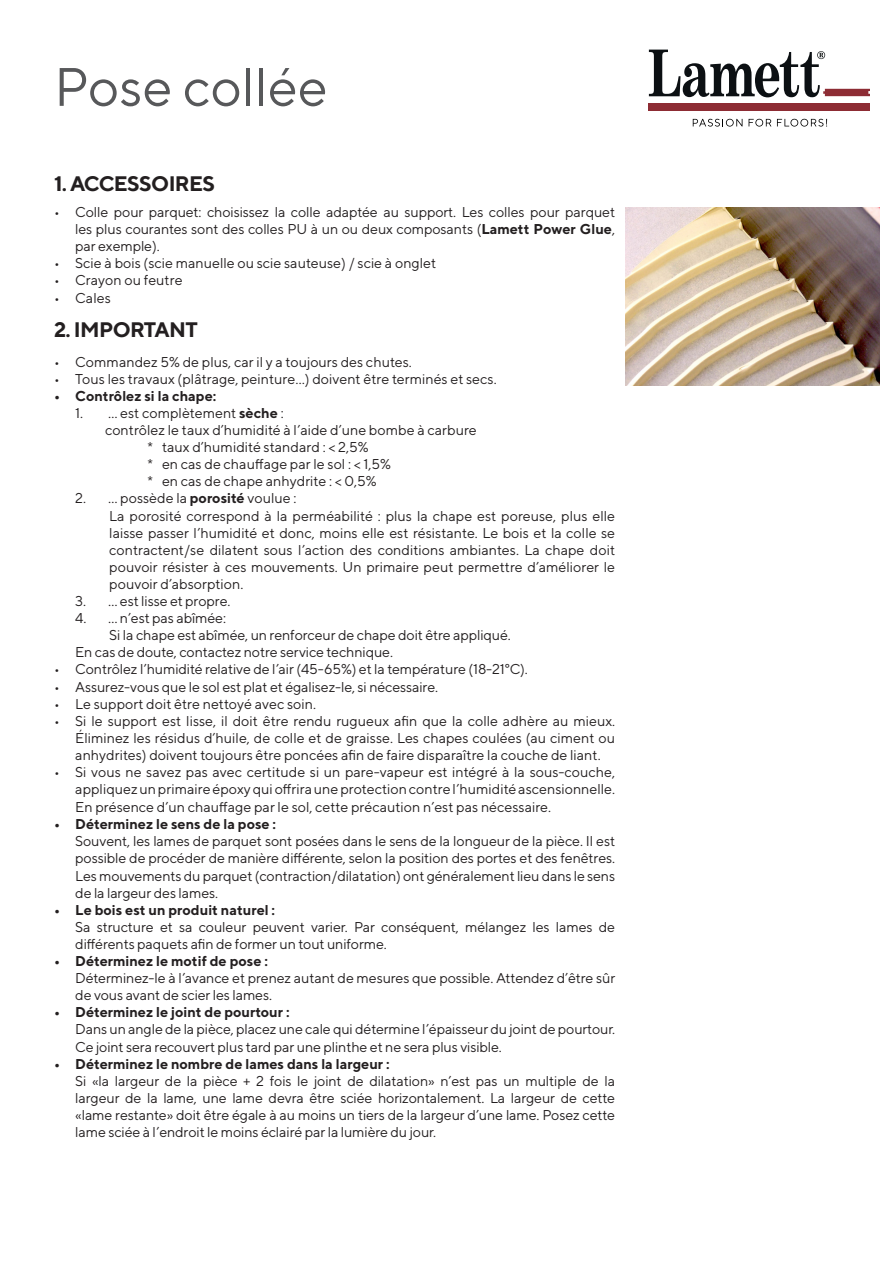
<style>
.page{position:relative;width:893px;height:1263px;background:#fff}
.page>*{position:absolute;margin:0;border:0;box-sizing:border-box;transform-origin:0 0}
.t1{font:54px "TT Norms";color:#57585a}
.Table_text{font:700 21px "TT Norms";letter-spacing:-.03em;color:#231f20}
.Table_text-2{font:14.25px/17.1px "TT Norms";letter-spacing:-.01em;color:#231f20}
.t2{font:700 14.25px "TT Norms";color:#231f20}
.s1{font-weight:700}
</style>
<div class="page">
<img style="left:626px;top:207px;width:253px;height:179px">
<div style="left:648px;top:104px;width:222px;height:7px;background:#8d2c34"></div>
<svg style="left:649px;top:50px;width:221px;height:47px"></svg>
<svg style="left:693px;top:119px;width:49px;height:8px"></svg>
<svg style="left:749px;top:119px;width:22px;height:8px"></svg>
<svg style="left:777px;top:119px;width:50px;height:8px"></svg>
<p class="t1" style="left:54px;top:54px;width:275px">Pose collée</p>
<p class="Table_text" style="left:54px;top:170px;width:163px">1. ACCESSOIRES</p>
<p class="Table_text-2" style="left:54px;top:203px;width:563px">• Colle pour parquet: choisissez la colle adaptée au support. Les colles pour parquet</p>
<p class="Table_text-2" style="left:75px;top:220px;width:541px">les plus courantes sont des colles PU à un ou deux composants (<span class="s1">Lamett Power Glue</span>, par exemple).</p>
<p class="Table_text-2" style="left:54px;top:254px;width:384px">• Scie à bois (scie manuelle ou scie sauteuse) / scie à onglet</p>
<p class="Table_text-2" style="left:54px;top:271px;width:130px">• Crayon ou feutre</p>
<p class="Table_text-2" style="left:54px;top:289px;width:58px">• Cales</p>
<p class="Table_text" style="left:54px;top:316px;width:145px">2. IMPORTANT</p>
<p class="Table_text-2" style="left:54px;top:353px;width:359px">• Commandez 5% de plus, car il y a toujours des chutes.</p>
<p class="Table_text-2" style="left:54px;top:370px;width:444px">• Tous les travaux (plâtrage, peinture…) doivent être terminés et secs.</p>
<p class="t2" style="left:54px;top:387px;width:164px">• Contrôlez si la chape:</p>
<p class="Table_text-2" style="left:75px;top:404px;width:210px">1. ... est complètement <span class="s1">sèche</span> :</p>
<p class="Table_text-2" style="left:105px;top:421px;width:373px">contrôlez le taux d’humidité à l’aide d’une bombe à carbure</p>
<p class="Table_text-2" style="left:148px;top:438px;width:223px">* taux d’humidité standard : &lt; 2,5%</p>
<p class="Table_text-2" style="left:148px;top:455px;width:245px">* en cas de chauffage par le sol : &lt; 1,5%</p>
<p class="Table_text-2" style="left:148px;top:472px;width:231px">* en cas de chape anhydrite : &lt; 0,5%</p>
<p class="Table_text-2" style="left:75px;top:490px;width:223px">2. ... possède la <span class="s1">porosité</span> voulue :</p>
<p class="Table_text-2" style="left:109px;top:507px;width:507px;text-align:justify">La porosité correspond à la perméabilité : plus la chape est poreuse, plus elle laisse passer l’humidité et donc, moins elle est résistante. Le bois et la colle se contractent/se dilatent sous l’action des conditions ambiantes. La chape doit pouvoir résister à ces mouvements. Un primaire peut permettre d’améliorer le pouvoir d’absorption.</p>
<p class="Table_text-2" style="left:75px;top:592px;width:157px">3. ... est lisse et propre.</p>
<p class="Table_text-2" style="left:75px;top:609px;width:152px">4. ... n’est pas abîmée:</p>
<p class="Table_text-2" style="left:109px;top:626px;width:403px">Si la chape est abîmée, un renforceur de chape doit être appliqué.</p>
<p class="Table_text-2" style="left:75px;top:643px;width:319px">En cas de doute, contactez notre service technique.</p>
<p class="Table_text-2" style="left:54px;top:661px;width:475px">• Contrôlez l’humidité relative de l’air (45-65%) et la température (18-21°C).</p>
<p class="Table_text-2" style="left:54px;top:678px;width:386px">• Assurez-vous que le sol est plat et égalisez-le, si nécessaire.</p>
<p class="Table_text-2" style="left:54px;top:695px;width:264px">• Le support doit être nettoyé avec soin.</p>
<p class="Table_text-2" style="left:75px;top:712px;width:541px;text-align:justify;text-indent:-21px">• Si le support est lisse, il doit être rendu rugueux afin que la colle adhère au mieux.<br>Éliminez les résidus d’huile, de colle et de graisse. Les chapes coulées (au ciment ou anhydrites) doivent toujours être poncées afin de faire disparaître la couche de liant.</p>
<p class="Table_text-2" style="left:75px;top:763px;width:541px;line-height:17.5px;text-align:justify;text-indent:-21px">• Si vous ne savez pas avec certitude si un pare-vapeur est intégré à la sous-couche, appliquez un primaire époxy qui offrira une protection contre l’humidité ascensionnelle.<br>En présence d’un chauffage par le sol, cette précaution n’est pas nécessaire.</p>
<p class="t2" style="left:54px;top:815px;width:224px">• Déterminez le sens de la pose :</p>
<p class="Table_text-2" style="left:75px;top:832px;width:541px;text-align:justify">Souvent, les lames de parquet sont posées dans le sens de la longueur de la pièce. Il est possible de procéder de manière différente, selon la position des portes et des fenêtres.<br>Les mouvements du parquet (contraction/dilatation) ont généralement lieu dans le sens de la largeur des lames.</p>
<p class="t2" style="left:54px;top:901px;width:223px">• Le bois est un produit naturel :</p>
<p class="Table_text-2" style="left:75px;top:918px;width:541px">Sa structure et sa couleur peuvent varier. Par conséquent, mélangez les lames de différents paquets afin de former un tout uniforme.</p>
<p class="t2" style="left:54px;top:952px;width:215px">• Déterminez le motif de pose :</p>
<p class="Table_text-2" style="left:75px;top:969px;width:541px">Déterminez-le à l’avance et prenez autant de mesures que possible. Attendez d’être sûr de vous avant de scier les lames.</p>
<p class="t2" style="left:54px;top:1003px;width:237px">• Déterminez le joint de pourtour :</p>
<p class="Table_text-2" style="left:75px;top:1021px;width:541px">Dans un angle de la pièce, placez une cale qui détermine l’épaisseur du joint de pourtour.<br>Ce joint sera recouvert plus tard par une plinthe et ne sera plus visible.</p>
<p class="t2" style="left:54px;top:1055px;width:337px">• Déterminez le nombre de lames dans la largeur :</p>
<p class="Table_text-2" style="left:75px;top:1072px;width:541px">Si «la largeur de la pièce + 2 fois le joint de dilatation» n’est pas un multiple de la largeur de la lame, une lame devra être sciée horizontalement. La largeur de cette</p>
<p class="Table_text-2" style="left:75px;top:1106px;width:541px">«lame restante» doit être égale à au moins un tiers de la largeur d’une lame. Posez cette lame sciée à l’endroit le moins éclairé par la lumière du jour.</p>
</div>
